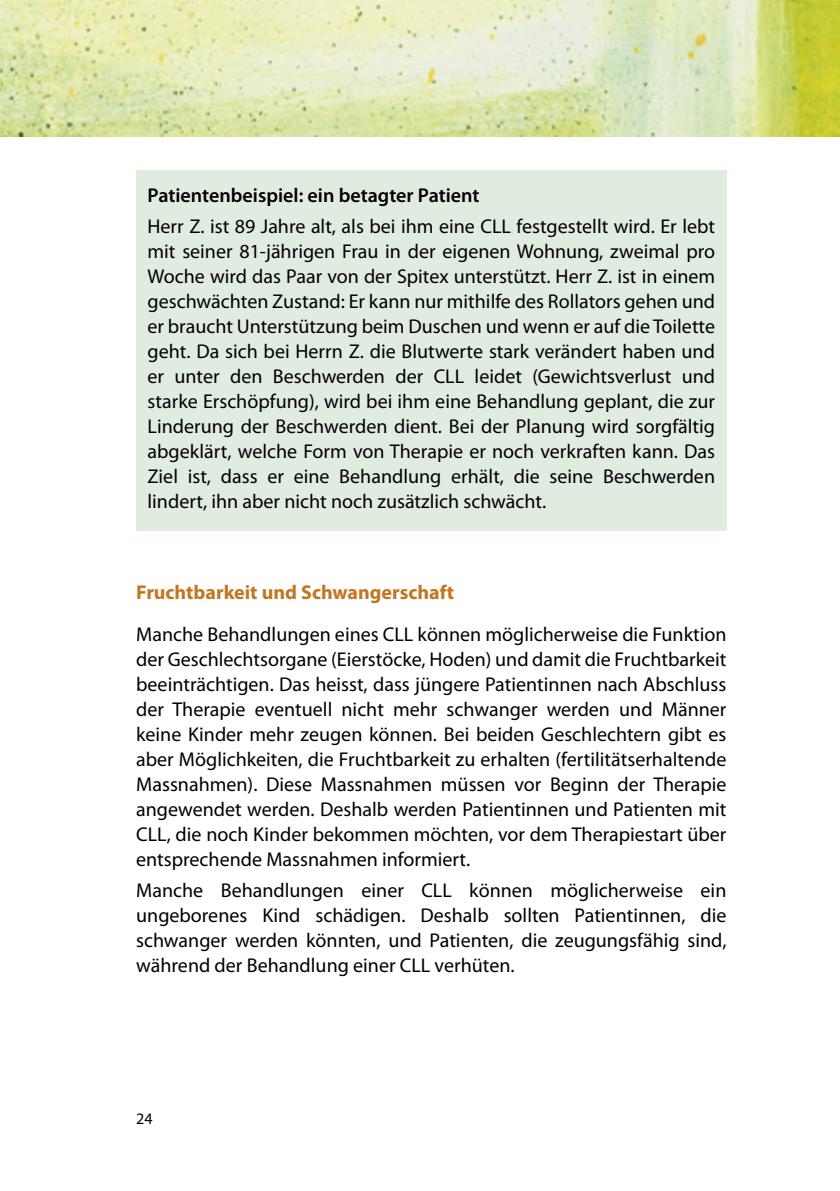
<style>
.page{position:relative;width:840px;height:1191px;background:#fff}
.page>*{position:absolute;margin:0;border:0;box-sizing:border-box;transform-origin:0 0}
.t1{font:20px/25px "Myriad Pro";color:#000;text-align:justify}
.t2{font:600 20px "Myriad Pro";color:#000}
.t3{font:700 20px "Myriad Pro";color:#c47520}
.t4{font:16px "Myriad Pro";color:#000}
</style>
<div class="page">
<div style="left:136px;top:170px;width:590px;height:360px;background:#e1ece0"></div>
<img style="left:0;top:0;width:839px;height:136px">
<p class="t2" style="left:147px;top:183px;width:333px">Patientenbeispiel: ein betagter Patient</p>
<p class="t1" style="left:147px;top:213px;width:568px">Herr Z. ist 89 Jahre alt, als bei ihm eine CLL festgestellt wird. Er lebt mit seiner 81-jährigen Frau in der eigenen Wohnung, zweimal pro Woche wird das Paar von der Spitex unterstützt. Herr Z. ist in einem geschwächten Zustand: Er kann nur mithilfe des Rollators gehen und er braucht Unterstützung beim Duschen und wenn er auf die Toilette geht. Da sich bei Herrn Z. die Blutwerte stark verändert haben und er unter den Beschwerden der CLL leidet (Gewichtsverlust und starke Erschöpfung), wird bei ihm eine Behandlung geplant, die zur Linderung der Beschwerden dient. Bei der Planung wird sorgfältig abgeklärt, welche Form von Therapie er noch verkraften kann. Das Ziel ist, dass er eine Behandlung erhält, die seine Beschwerden lindert, ihn aber nicht noch zusätzlich schwächt.</p>
<p class="t3" style="left:136px;top:579px;width:319px">Fruchtbarkeit und Schwangerschaft</p>
<p class="t1" style="left:136px;top:621px;width:591px">Manche Behandlungen eines CLL können möglicherweise die Funktion der Geschlechtsorgane (Eierstöcke, Hoden) und damit die Fruchtbarkeit beeinträchtigen. Das heisst, dass jüngere Patientinnen nach Abschluss der Therapie eventuell nicht mehr schwanger werden und Männer keine Kinder mehr zeugen können. Bei beiden Geschlechtern gibt es aber Möglichkeiten, die Fruchtbarkeit zu erhalten (fertilitätserhaltende Massnahmen). Diese Massnahmen müssen vor Beginn der Therapie angewendet werden. Deshalb werden Patientinnen und Patienten mit CLL, die noch Kinder bekommen möchten, vor dem Therapiestart über entsprechende Massnahmen informiert.</p>
<p class="t1" style="left:136px;top:877px;width:591px">Manche Behandlungen einer CLL können möglicherweise ein ungeborenes Kind schädigen. Deshalb sollten Patientinnen, die schwanger werden könnten, und Patienten, die zeugungsfähig sind, während der Behandlung einer CLL verhüten.</p>
<p class="t4" style="left:136px;top:1108px;width:18px">24</p>
</div>
